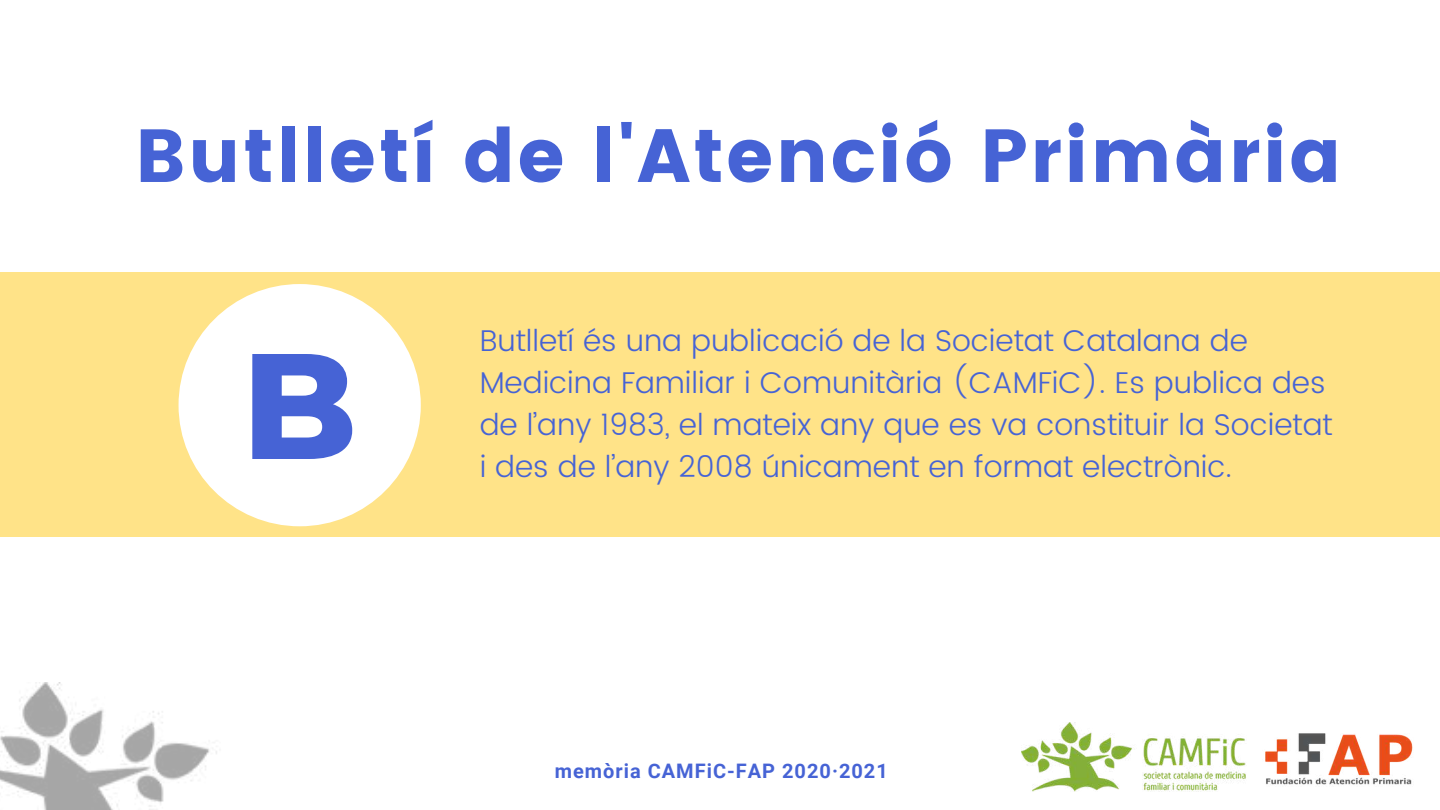
<style>
.page{position:relative;width:1440px;height:810px;background:#fff}
.page>*{position:absolute;margin:0;border:0;box-sizing:border-box;transform-origin:0 0}
.t1{font:800 150px "Montserrat";color:#4663d5}
.t2{font:75px "Poppins";letter-spacing:.03em;color:#4663d5}
.t3{font:300 30px/42px "Poppins";color:#4663d5}
.t4{font:700 20px "Roboto";letter-spacing:.05em;color:#4663d5}
</style>
<div class="page">
<img style="left:0;top:682px;width:217px;height:128px">
<img style="left:1265px;top:733px;width:148px;height:52px">
<img style="left:1021px;top:723px;width:225px;height:68px">
<div style="left:0;top:273px;width:1440px;height:264px;background:#ffe388"></div>
<div style="left:179px;top:284px;width:242px;height:242px;background:#fff;border-radius:50%"></div>
<h2 class="t2" style="left:135px;top:112px;width:1208px">Butlletí de l'Atenció Primària</h2>
<h1 class="t1" style="left:242px;top:314px;width:117px">B</h1>
<p class="t3" style="left:480px;top:320px;width:855px">Butlletí és una publicació de la Societat Catalana de<br>Medicina Familiar i Comunitària (CAMFiC). Es publica des de l’any 1983, el mateix any que es va constituir la Societat</p>
<p class="t3" style="left:480px;top:446px;width:754px">i des de l’any 2008 únicament en format electrònic.</p>
<p class="t4" style="left:555px;top:759px;width:335px">memòria CAMFiC-FAP 2020·2021</p>
</div>
